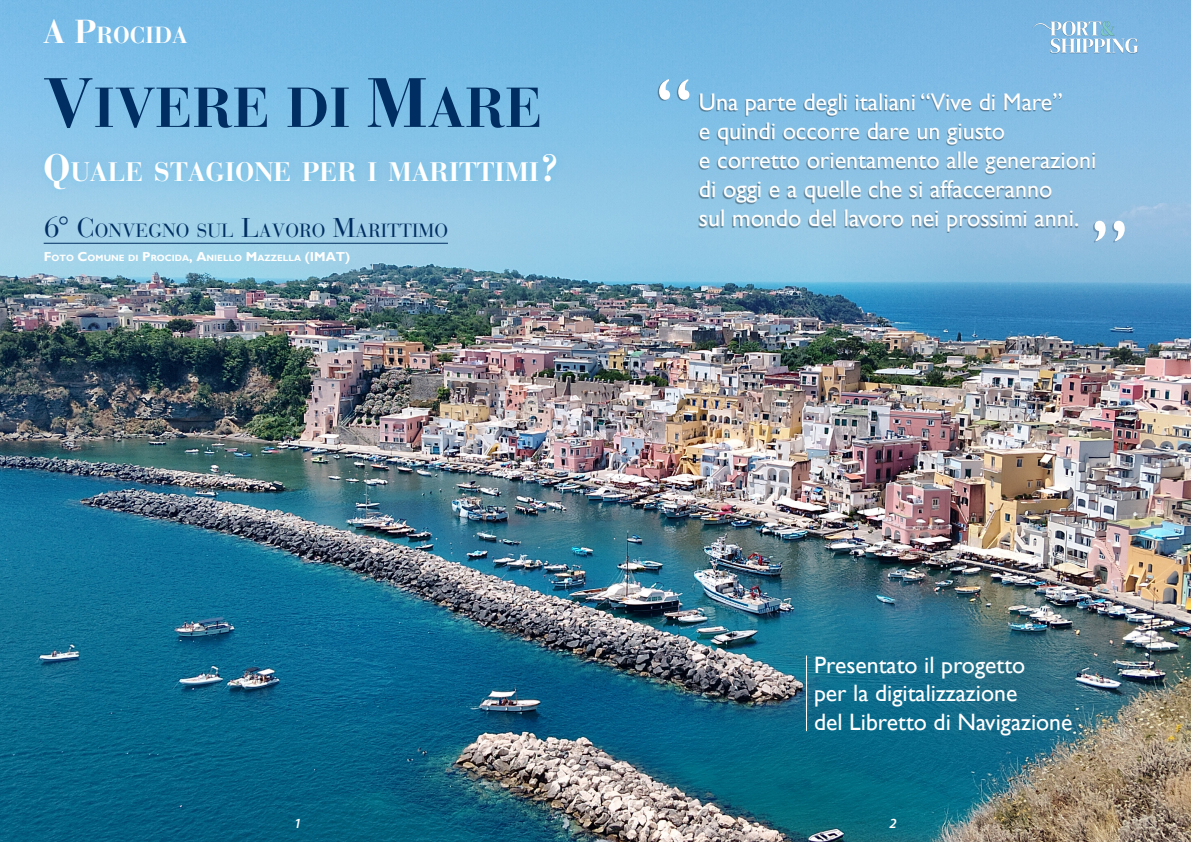
<style>
.page{position:relative;width:1191px;height:842px;background:#fff}
.page>*{position:absolute;margin:0;border:0;box-sizing:border-box;transform-origin:0 0}
.t1{font:85.8px "Gill Sans";color:#fff}
.t2{font:700 55.8px "Bauer Bodoni";color:#002e62}
.t3{font:700 26.6px "Bauer Bodoni";color:#fff}
.t4{font:24px/28.8px "Gill Sans";color:#fff}
.t5{font:23.7px/28.4px "Gill Sans";color:#fff}
.t6{font:700 23.1px "Bauer Bodoni";color:#fff}
.t7{font:18.9px "Bauer Bodoni";color:#002e62}
.t8{font:italic 600 14px "Myriad Pro";color:#fff}
.t9{font:700 13px "Gill Sans";color:#fff}
.t10{font:700 9.1px "Gill Sans";color:#fff}
.s1{font-size:33px}
.s2{font-size:69.2px}
.s3{font-size:38px}
.s4{font-size:29px}
.s5{font-size:27px}
.s6{font-size:13px}
</style>
<div class="page">
<img style="left:0;top:0;width:1191px;height:842px">
<div style="left:698px;top:94px;width:396px;height:139px;background:#000;opacity:.35"></div>
<div style="left:1093px;top:222px;width:31px;height:21px;background:#204168;opacity:.35"></div>
<div style="left:657px;top:80px;width:32px;height:21px;background:#000;opacity:.35"></div>
<div style="left:39px;top:147px;width:525px;height:49px;background:#8bc7e8"></div>
<hr style="left:44px;top:243px;width:404px;height:1px;background:#002e62">
<div style="left:803px;top:653px;width:8px;height:82px;background:#066887"></div>
<div style="left:797px;top:653px;width:18px;height:78px;background:#f0e400;opacity:.5"></div>
<div style="left:798px;top:653px;width:14px;height:78px;background:#fff;opacity:.35"></div>
<div style="left:801px;top:653px;width:13px;height:78px;background:#ffdf00;opacity:.35"></div>
<svg style="left:1032px;top:21px;width:106px;height:32px;background:#99c5e4"></svg>
<p class="t6" style="left:43px;top:21px;width:145px"><span class="s1">A P</span>ROCIDA</p>
<h2 class="t2" style="left:43px;top:74px;width:501px"><span class="s2">V</span>IVERE DI <span class="s2">M</span>ARE</h2>
<p class="t3" style="left:43px;top:155px;width:518px"><span class="s3">Q</span>UALE STAGIONE PER I MARITTIMI<span class="s3">?</span></p>
<p class="t7" style="left:44px;top:219px;width:406px"><span class="s4">6°</span> <span class="s5">C</span>ONVEGNO SUL <span class="s5">L</span>AVORO <span class="s5">M</span>ARITTIMO</p>
<p class="t10" style="left:44px;top:253px;width:276px"><span class="s6">F</span>OTO <span class="s6">C</span>OMUNE DI <span class="s6">P</span>ROCIDA<span class="s6">, A</span>NIELLO <span class="s6">M</span>AZZELLA <span class="s6">(IMAT</span></p>
<p class="t9" style="left:345px;top:249px;width:7px">)</p>
<h1 class="t1" style="left:656px;top:60px;width:38px">“</h1>
<p class="t4" style="left:699px;top:88px;width:399px">Una parte degli italiani “Vive di Mare”<br>e quindi occorre dare un giusto<br>e corretto orientamento alle generazioni di oggi e a quelle che si affacceranno<br>sul mondo del lavoro nei prossimi anni.</p>
<h1 class="t1" style="left:1091px;top:201px;width:38px">”</h1>
<p class="t5" style="left:814px;top:650px;width:260px">Presentato il progetto<br>per la digitalizzazione<br>del Libretto di Navigazione</p>
<p class="t8" style="left:294px;top:814px;width:9px">1</p>
<p class="t8" style="left:889px;top:814px;width:9px">2</p>
</div>
